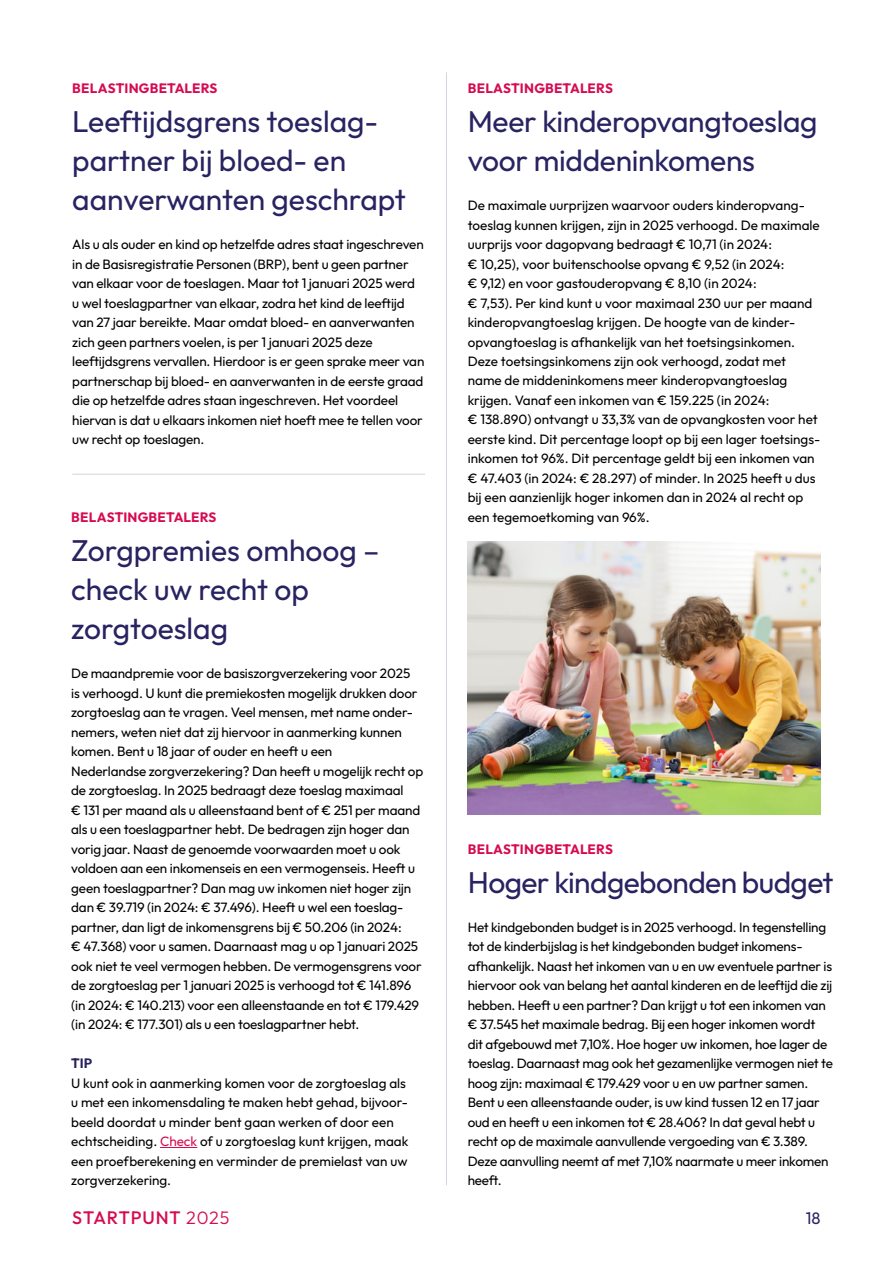
<style>
.page{position:relative;width:893px;height:1263px;background:#fff}
.page>*{position:absolute;margin:0;border:0;box-sizing:border-box;transform-origin:0 0}
.t1{font:30px/39px "Outfit";letter-spacing:-.01em;color:#282361}
.t2{font:500 18px "Outfit";letter-spacing:.04em;color:#d60b52}
.t3{font:16.5px "Outfit";color:#282361}
.t4{font:13.5px/19.5px "Outfit";letter-spacing:-.01em;color:#000}
.t5{font:700 13.5px "Outfit";letter-spacing:.015em;color:#d60b52}
.t6{font:700 13.5px "Outfit";color:#282361}
.s1{color:#d60b52}
.s2{font-weight:300}
</style>
<div class="page">
<img style="left:468px;top:541px;width:353px;height:273px">
<hr style="left:160px;top:1147px;width:37px;height:1px;background:#d60b52">
<hr style="left:446px;top:72px;width:1px;height:1113px;background:#d4d3df">
<hr style="left:72px;top:474px;width:353px;height:1px;background:#d4d3df">
<p class="t5" style="left:468px;top:79px;width:147px">BELASTINGBETALERS</p>
<h1 class="t1" style="left:468px;top:103px;width:351px">Meer kinderopvangtoeslag voor middeninkomens</h1>
<p class="t4" style="left:468px;top:196px;width:354px">De maximale uurprijzen waarvoor ouders kinderopvang&shy;toeslag kunnen krijgen, zijn in 2025 verhoogd. De maximale uurprijs voor dagopvang bedraagt € 10,71 (in 2024:<br>€ 10,25), voor buitenschoolse opvang € 9,52 (in 2024:<br>€ 9,12) en voor gastouderopvang € 8,10 (in 2024:<br>€ 7,53). Per kind kunt u voor maximaal 230 uur per maand kinderopvangtoeslag krijgen. De hoogte van de kinder&shy;opvangtoeslag is afhankelijk van het toetsingsinkomen.<br>Deze toetsingsinkomens zijn ook verhoogd, zodat met name de middeninkomens meer kinderopvangtoeslag krijgen. Vanaf een inkomen van € 159.225 (in 2024:<br>€ 138.890) ontvangt u 33,3% van de opvangkosten voor het eerste kind. Dit percentage loopt op bij een lager toetsings&shy;inkomen tot 96%. Dit percentage geldt bij een inkomen van € 47.403 (in 2024: € 28.297) of minder. In 2025 heeft u dus bij een aanzienlijk hoger inkomen dan in 2024 al recht op een tegemoetkoming van 96%.</p>
<p class="t5" style="left:72px;top:79px;width:147px">BELASTINGBETALERS</p>
<h1 class="t1" style="left:72px;top:103px;width:335px">Leeftijdsgrens toeslag&shy;partner bij bloed- en aanverwanten geschrapt</h1>
<p class="t4" style="left:72px;top:235px;width:354px">Als u als ouder en kind op hetzelfde adres staat ingeschreven in de Basisregistratie Personen (BRP), bent u geen partner van elkaar voor de toeslagen. Maar tot 1 januari 2025 werd u wel toeslagpartner van elkaar, zodra het kind de leeftijd van 27 jaar bereikte. Maar omdat bloed- en aanverwanten zich geen partners voelen, is per 1 januari 2025 deze leeftijdsgrens vervallen. Hierdoor is er geen sprake meer van partnerschap bij bloed- en aanverwanten in de eerste graad die op hetzelfde adres staan ingeschreven. Het voordeel hiervan is dat u elkaars inkomen niet hoeft mee te tellen voor uw recht op toeslagen.</p>
<p class="t5" style="left:71px;top:508px;width:147px">BELASTINGBETALERS</p>
<h1 class="t1" style="left:71px;top:532px;width:310px">Zorgpremies omhoog – check uw recht op zorgtoeslag</h1>
<p class="t4" style="left:71px;top:664px;width:354px">De maandpremie voor de basiszorgverzekering voor 2025<br>is verhoogd. U kunt die premiekosten mogelijk drukken door zorgtoeslag aan te vragen. Veel mensen, met name onder&shy;nemers, weten niet dat zij hiervoor in aanmerking kunnen komen. Bent u 18 jaar of ouder en heeft u een<br>Nederlandse zorgverzekering? Dan heeft u mogelijk recht op de zorgtoeslag. In 2025 bedraagt deze toeslag maximaal<br>€ 131 per maand als u alleenstaand bent of € 251 per maand als u een toeslagpartner hebt. De bedragen zijn hoger dan vorig jaar. Naast de genoemde voorwaarden moet u ook voldoen aan een inkomenseis en een vermogenseis. Heeft u geen toeslagpartner? Dan mag uw inkomen niet hoger zijn dan € 39.719 (in 2024: € 37.496). Heeft u wel een toeslag&shy;partner, dan ligt de inkomensgrens bij € 50.206 (in 2024:<br>€ 47.368) voor u samen. Daarnaast mag u op 1 januari 2025 ook niet te veel vermogen hebben. De vermogensgrens voor de zorgtoeslag per 1 januari 2025 is verhoogd tot € 141.896 (in 2024: € 140.213) voor een alleenstaande en tot € 179.429 (in 2024: € 177.301) als u een toeslagpartner hebt.</p>
<p class="t6" style="left:71px;top:1054px;width:23px">TIP</p>
<p class="t4" style="left:71px;top:1073px;width:339px">U kunt ook in aanmerking komen voor de zorgtoeslag als u met een inkomensdaling te maken hebt gehad, bijvoor&shy;beeld doordat u minder bent gaan werken of door een echtscheiding. <span class="s1">Check</span> of u zorgtoeslag kunt krijgen, maak een proefberekening en verminder de premielast van uw zorgverzekering.</p>
<h2 class="t2" style="left:72px;top:1206px;width:159px">STARTPUNT <span class="s2">2025</span></h2>
<p class="t3" style="left:806px;top:1208px;width:16px">18</p>
<p class="t5" style="left:468px;top:840px;width:147px">BELASTINGBETALERS</p>
<h1 class="t1" style="left:468px;top:863px;width:367px">Hoger kindgebonden budget</h1>
<p class="t4" style="left:468px;top:917px;width:367px">Het kindgebonden budget is in 2025 verhoogd. In tegenstelling tot de kinderbijslag is het kindgebonden budget inkomens&shy;afhankelijk. Naast het inkomen van u en uw eventuele partner is hiervoor ook van belang het aantal kinderen en de leeftijd die zij hebben. Heeft u een partner? Dan krijgt u tot een inkomen van € 37.545 het maximale bedrag. Bij een hoger inkomen wordt dit afgebouwd met 7,10%. Hoe hoger uw inkomen, hoe lager de toeslag. Daarnaast mag ook het gezamenlijke vermogen niet te hoog zijn: maximaal € 179.429 voor u en uw partner samen.<br>Bent u een alleenstaande ouder, is uw kind tussen 12 en 17 jaar oud en heeft u een inkomen tot € 28.406? In dat geval hebt u recht op de maximale aanvullende vergoeding van € 3.389.<br>Deze aanvulling neemt af met 7,10% naarmate u meer inkomen heeft.</p>
</div>
